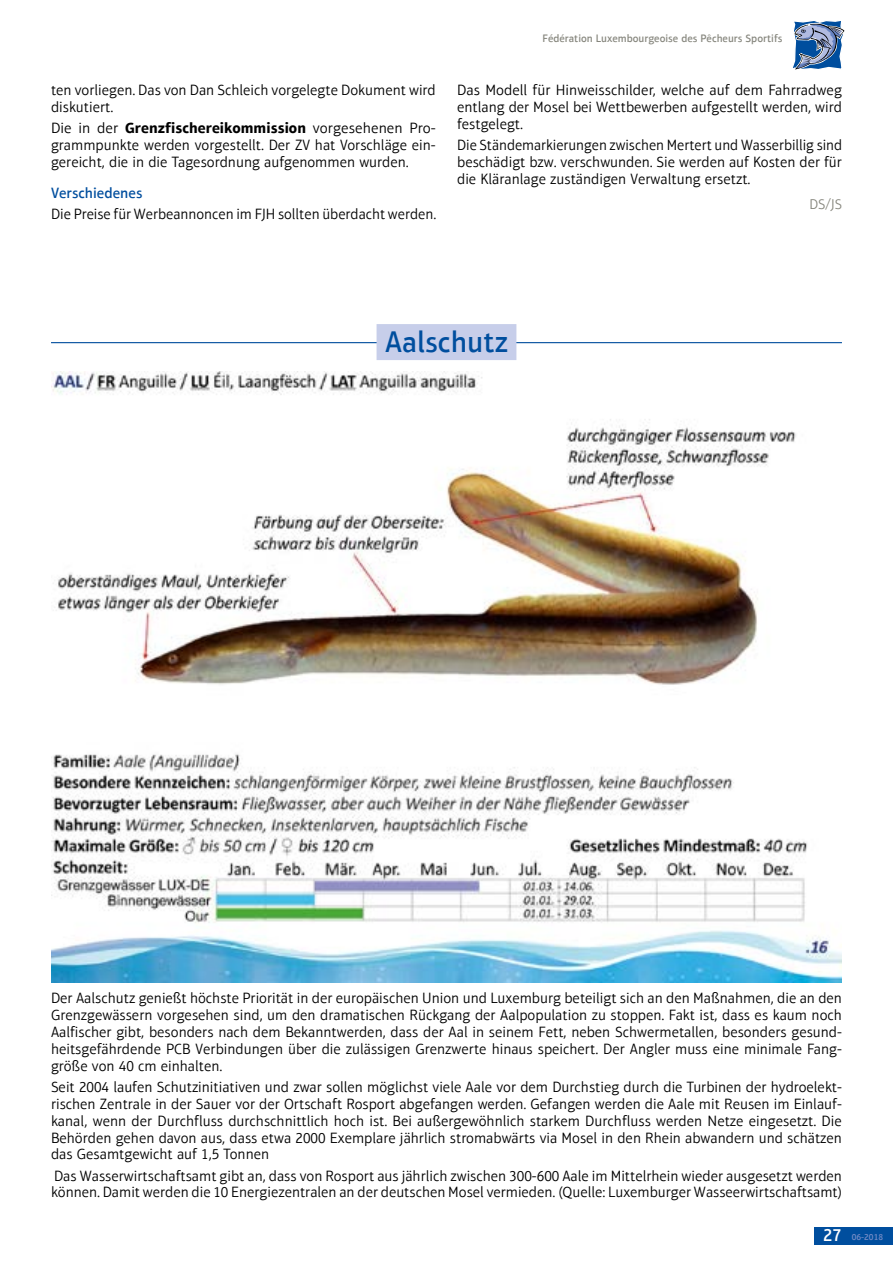
<style>
.page{position:relative;width:893px;height:1263px;background:#fff}
.page>*{position:absolute;margin:0;border:0;box-sizing:border-box;transform-origin:0 0}
.t1{font:500 30px "Aptifer Sans Com";color:#004e9e}
.t2{font:300 15px/16.8px "Aptifer Sans Com";color:#000;text-align:justify}
.t3{font:500 15px "Aptifer Sans Com";color:#004e9e}
.t4{font:300 14.25px "Aptifer Sans Com";color:#86867d}
.t5{font:500 10.8px "Aptifer Sans Com";color:#86867d}
.t6{font:500 9px "Aptifer Sans Com";color:#748bc6}
.s1{font-weight:700}
.s2{font-size:18px;color:#fff}
</style>
<div class="page">
<div style="left:814px;top:1228px;width:79px;height:17px;background:#004e9e"></div>
<svg style="left:793px;top:21px;width:52px;height:49px;background:#6b8bb4"></svg>
<hr style="left:51px;top:342px;width:791px;height:1px;background:#004e9e">
<div style="left:377px;top:324px;width:139px;height:36px;background:#c7ceea"></div>
<img style="left:51px;top:371px;width:791px;height:611px">
<p class="t2" style="left:51px;top:82px;width:386px">ten vorliegen. Das von Dan Schleich vorgelegte Dokument wird diskutiert.</p>
<p class="t2" style="left:51px;top:120px;width:386px">Die in der <span class="s1">Grenzfischereikommission</span> vorgesehenen Pro&shy;grammpunkte werden vorgestellt. Der ZV hat Vorschläge ein&shy;gereicht, die in die Tagesordnung aufgenommen wurden.</p>
<p class="t3" style="left:51px;top:184px;width:93px">Verschiedenes</p>
<p class="t2" style="left:51px;top:205px;width:387px">Die Preise für Werbeannoncen im FJH sollten überdacht werden.</p>
<p class="t5" style="left:543px;top:32px;width:241px">Fédération Luxembourgeoise des Pêcheurs Sportifs</p>
<p class="t2" style="left:457px;top:82px;width:386px">Das Modell für Hinweisschilder, welche auf dem Fahrradweg entlang der Mosel bei Wettbewerben aufgestellt werden, wird festgelegt.</p>
<p class="t2" style="left:457px;top:137px;width:387px">Die Ständemarkierungen zwischen Mertert und Wasserbillig sind beschädigt bzw. verschwunden. Sie werden auf Kosten der für die Kläranlage zuständigen Verwaltung ersetzt.</p>
<p class="t4" style="left:809px;top:196px;width:34px">DS/JS</p>
<h1 class="t1" style="left:385px;top:324px;width:124px">Aalschutz</h1>
<p class="t2" style="left:51px;top:990px;width:792px">Der Aalschutz genießt höchste Priorität in der europäischen Union und Luxemburg beteiligt sich an den Maßnahmen, die an den Grenzgewässern vorgesehen sind, um den dramatischen Rückgang der Aalpopulation zu stoppen. Fakt ist, dass es kaum noch Aalfischer gibt, besonders nach dem Bekanntwerden, dass der Aal in seinem Fett, neben Schwermetallen, besonders gesund&shy;heitsgefährdende PCB Verbindungen über die zulässigen Grenzwerte hinaus speichert. Der Angler muss eine minimale Fang&shy;größe von 40 cm einhalten.</p>
<p class="t2" style="left:51px;top:1078px;width:792px">Seit 2004 laufen Schutzinitiativen und zwar sollen möglichst viele Aale vor dem Durchstieg durch die Turbinen der hydroelekt&shy;rischen Zentrale in der Sauer vor der Ortschaft Rosport abgefangen werden. Gefangen werden die Aale mit Reusen im Einlauf&shy;kanal, wenn der Durchfluss durchschnittlich hoch ist. Bei außergewöhnlich starkem Durchfluss werden Netze eingesetzt. Die Behörden gehen davon aus, dass etwa 2000 Exemplare jährlich stromabwärts via Mosel in den Rhein abwandern und schätzen das Gesamtgewicht auf 1,5 Tonnen</p>
<p class="t2" style="left:51px;top:1167px;width:793px">Das Wasserwirtschaftsamt gibt an, dass von Rosport aus jährlich zwischen 300-600 Aale im Mittelrhein wieder ausgesetzt werden können. Damit werden die 10 Energiezentralen an der deutschen Mosel vermieden. (Quelle: Luxemburger Wasseerwirtschaftsamt)</p>
<p class="t6" style="left:823px;top:1231px;width:62px"><span class="s2">27</span> 06-2018</p>
</div>
